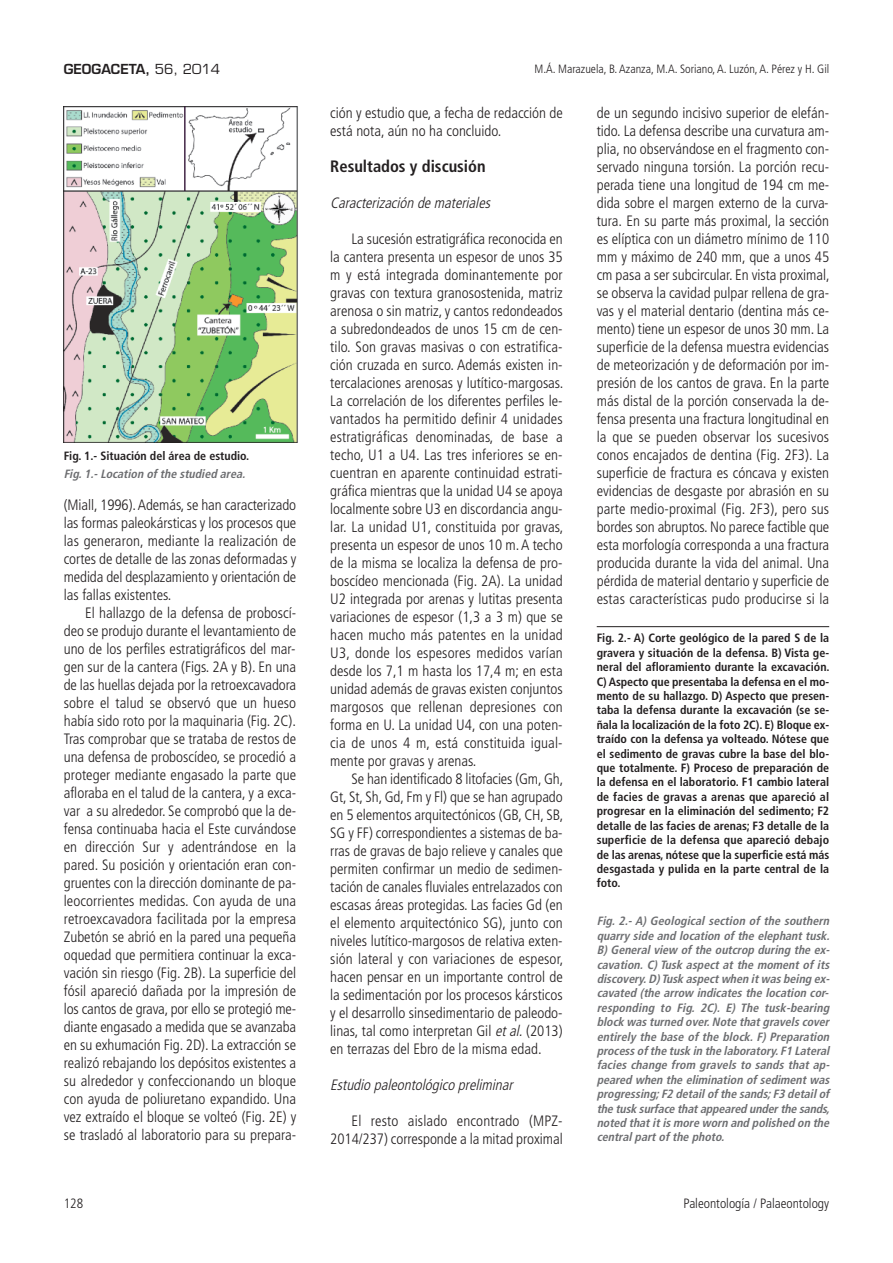
<style>
.page{position:relative;width:893px;height:1263px;background:#fff}
.page>*{position:absolute;margin:0;border:0;box-sizing:border-box;transform-origin:0 0}
.t1{font:700 condensed 16.5px "Frutiger";color:#231f20}
.t2{font:300 condensed 15px/18px "Frutiger";color:#231f20;text-align:justify}
.t3{font:italic 300 condensed 15px "Frutiger";color:#231f20}
.t4{font:300 condensed 13.5px "Frutiger";color:#231f20}
.t5{font:600 13.5px "Eurostile";color:#231f20}
.t6{font:700 condensed 12px/14.4px "Frutiger";color:#231f20;text-align:justify}
.t7{font:italic 700 condensed 12px/14.4px "Frutiger";color:#6c6d70}
.t8{font:300 condensed 12px "Frutiger";color:#231f20}
.s1{font-weight:400}
.s2{font-style:italic}
</style>
<div class="page">
<img style="left:64px;top:106px;width:234px;height:337px">
<hr style="left:597px;top:626px;width:232px;height:1px;background:#231f20">
<p class="t5" style="left:64px;top:64px;width:158px">GEOGACETA, <span class="s1">56, 2014</span></p>
<p class="t8" style="left:535px;top:64px;width:296px">M.Á. Marazuela, B. Azanza, M.A. Soriano, A. Luzón, A. Pérez y H. Gil</p>
<p class="t6" style="left:64px;top:449px;width:187px">Fig. 1.- Situación del área de estudio.</p>
<p class="t7" style="left:64px;top:468px;width:185px">Fig. 1.- Location of the studied area.</p>
<p class="t2" style="left:64px;top:497px;width:234px">(Miall, 1996).Además, se han caracterizado las formas paleokársticas y los procesos que las generaron, mediante la realización de cortes de detalle de las zonas deformadas y medida del desplazamiento y orientación de las fallas existentes.</p>
<p class="t2" style="left:64px;top:605px;width:234px;text-indent:21px">El hallazgo de la defensa de proboscí&shy;deo se produjo durante el levantamiento de uno de los perfiles estratigráficos del mar&shy;gen sur de la cantera (Figs. 2A y B). En una de las huellas dejada por la retroexcavadora sobre el talud se observó que un hueso había sido roto por la maquinaria (Fig. 2C).<br>Tras comprobar que se trataba de restos de una defensa de proboscídeo, se procedió a proteger mediante engasado la parte que afloraba en el talud de la cantera, y a exca&shy;var a su alrededor. Se comprobó que la de&shy;fensa continuaba hacia el Este curvándose en dirección Sur y adentrándose en la pared. Su posición y orientación eran con&shy;gruentes con la dirección dominante de pa&shy;leocorrientes medidas. Con ayuda de una retroexcavadora facilitada por la empresa Zubetón se abrió en la pared una pequeña oquedad que permitiera continuar la exca&shy;vación sin riesgo (Fig. 2B). La superficie del fósil apareció dañada por la impresión de los cantos de grava, por ello se protegió me&shy;diante engasado a medida que se avanzaba en su exhumación Fig. 2D). La extracción se realizó rebajando los depósitos existentes a su alrededor y confeccionando un bloque con ayuda de poliuretano expandido. Una vez extraído el bloque se volteó (Fig. 2E) y se trasladó al laboratorio para su prepara-</p>
<p class="t2" style="left:330px;top:105px;width:234px">ción y estudio que, a fecha de redacción de está nota, aún no ha concluido.</p>
<p class="t1" style="left:330px;top:159px;width:157px">Resultados y discusión</p>
<p class="t3" style="left:330px;top:196px;width:164px">Caracterización de materiales</p>
<p class="t2" style="left:330px;top:231px;width:234px;text-indent:21px">La sucesión estratigráfica reconocida en la cantera presenta un espesor de unos 35 m y está integrada dominantemente por gravas con textura granosostenida, matriz arenosa o sin matriz, y cantos redondeados a subredondeados de unos 15 cm de cen&shy;tilo. Son gravas masivas o con estratifica&shy;ción cruzada en surco. Además existen in&shy;tercalaciones arenosas y lutítico-margosas.<br>La correlación de los diferentes perfiles le&shy;vantados ha permitido definir 4 unidades estratigráficas denominadas, de base a techo, U1 a U4. Las tres inferiores se en&shy;cuentran en aparente continuidad estrati&shy;gráfica mientras que la unidad U4 se apoya localmente sobre U3 en discordancia angu&shy;lar. La unidad U1, constituida por gravas, presenta un espesor de unos 10 m.A techo de la misma se localiza la defensa de pro&shy;boscídeo mencionada (Fig. 2A). La unidad U2 integrada por arenas y lutitas presenta variaciones de espesor (1,3 a 3 m) que se hacen mucho más patentes en la unidad U3, donde los espesores medidos varían desde los 7,1 m hasta los 17,4 m; en esta unidad además de gravas existen conjuntos margosos que rellenan depresiones con forma en U. La unidad U4, con una poten&shy;cia de unos 4 m, está constituida igual&shy;mente por gravas y arenas.</p>
<p class="t2" style="left:330px;top:771px;width:235px;text-indent:21px">Se han identificado 8 litofacies (Gm, Gh, Gt, St, Sh, Gd, Fm y Fl) que se han agrupado en 5 elementos arquitectónicos (GB, CH, SB, SG y FF) correspondientes a sistemas de ba&shy;rras de gravas de bajo relieve y canales que permiten confirmar un medio de sedimen&shy;tación de canales fluviales entrelazados con escasas áreas protegidas. Las facies Gd (en el elemento arquitectónico SG), junto con niveles lutítico-margosos de relativa exten&shy;sión lateral y con variaciones de espesor, hacen pensar en un importante control de la sedimentación por los procesos kársticos y el desarrollo sinsedimentario de paleodo&shy;linas, tal como interpretan Gil <span class="s2">etal.</span>(2013) en terrazas del Ebro de la misma edad.</p>
<p class="t3" style="left:330px;top:1078px;width:187px">Estudio paleontológico preliminar</p>
<p class="t2" style="left:330px;top:1113px;width:234px;text-align:right">El resto aislado encontrado (MPZ-<br>2014/237) corresponde a la mitad proximal</p>
<p class="t2" style="left:597px;top:105px;width:234px">de un segundo incisivo superior de elefán&shy;tido. La defensa describe una curvatura am&shy;plia, no observándose en el fragmento con&shy;servado ninguna torsión. La porción recu&shy;perada tiene una longitud de 194 cm me&shy;dida sobre el margen externo de la curva&shy;tura. En su parte más proximal, la sección es elíptica con un diámetro mínimo de 110 mm y máximo de 240 mm, que a unos 45 cm pasa a ser subcircular. En vista proximal, se observa la cavidad pulpar rellena de gra&shy;vas y el material dentario (dentina más ce&shy;mento) tiene un espesor de unos 30 mm. La superficie de la defensa muestra evidencias de meteorización y de deformación por im&shy;presión de los cantos de grava. En la parte más distal de la porción conservada la de&shy;fensa presenta una fractura longitudinal en la que se pueden observar los sucesivos conos encajados de dentina (Fig. 2F3). La superficie de fractura es cóncava y existen evidencias de desgaste por abrasión en su parte medio-proximal (Fig. 2F3), pero sus bordes son abruptos. No parece factible que esta morfología corresponda a una fractura producida durante la vida del animal. Una pérdida de material dentario y superficie de estas características pudo producirse si la</p>
<p class="t6" style="left:597px;top:632px;width:234px">Fig. 2.- A) Corte geológico de la pared S de la gravera y situación de la defensa. B) Vista ge&shy;neral del afloramiento durante la excavación.<br>C) Aspecto que presentaba la defensa en el mo&shy;mento de su hallazgo. D) Aspecto que presen&shy;taba la defensa durante la excavación (se se&shy;ñala la localización de la foto 2C). E) Bloque ex&shy;traído con la defensa ya volteado. Nótese que el sedimento de gravas cubre la base del blo&shy;que totalmente. F) Proceso de preparación de la defensa en el laboratorio. F1 cambio lateral de facies de gravas a arenas que apareció al progresar en la eliminación del sedimento; F2 detalle de las facies de arenas; F3 detalle de la superficie de la defensa que apareció debajo de las arenas, nótese que la superficie está más desgastada y pulida en la parte central de la foto.</p>
<p class="t7" style="left:597px;top:915px;width:237px">Fig. 2.- A) Geological section of the southern quarry side and location of the elephant tusk.<br>B) General view of the outcrop during the ex&shy;cavation. C) Tusk aspect at the moment of its discovery. D) Tusk aspect when it was being ex&shy;cavated (the arrow indicates the location cor&shy;responding to Fig. 2C). E) The tusk-bearing block was turned over. Note that gravels cover entirely the base of the block. F) Preparation process of the tusk in the laboratory. F1 Lateral facies change from gravels to sands that ap&shy;peared when the elimination of sediment was progressing; F2 detail of the sands; F3 detail of the tusk surface that appeared under the sands, noted that it is more worn and polished on the central part of the photo.</p>
<p class="t4" style="left:64px;top:1198px;width:21px">128</p>
<p class="t4" style="left:684px;top:1198px;width:147px">Paleontología / Palaeontology</p>
</div>
